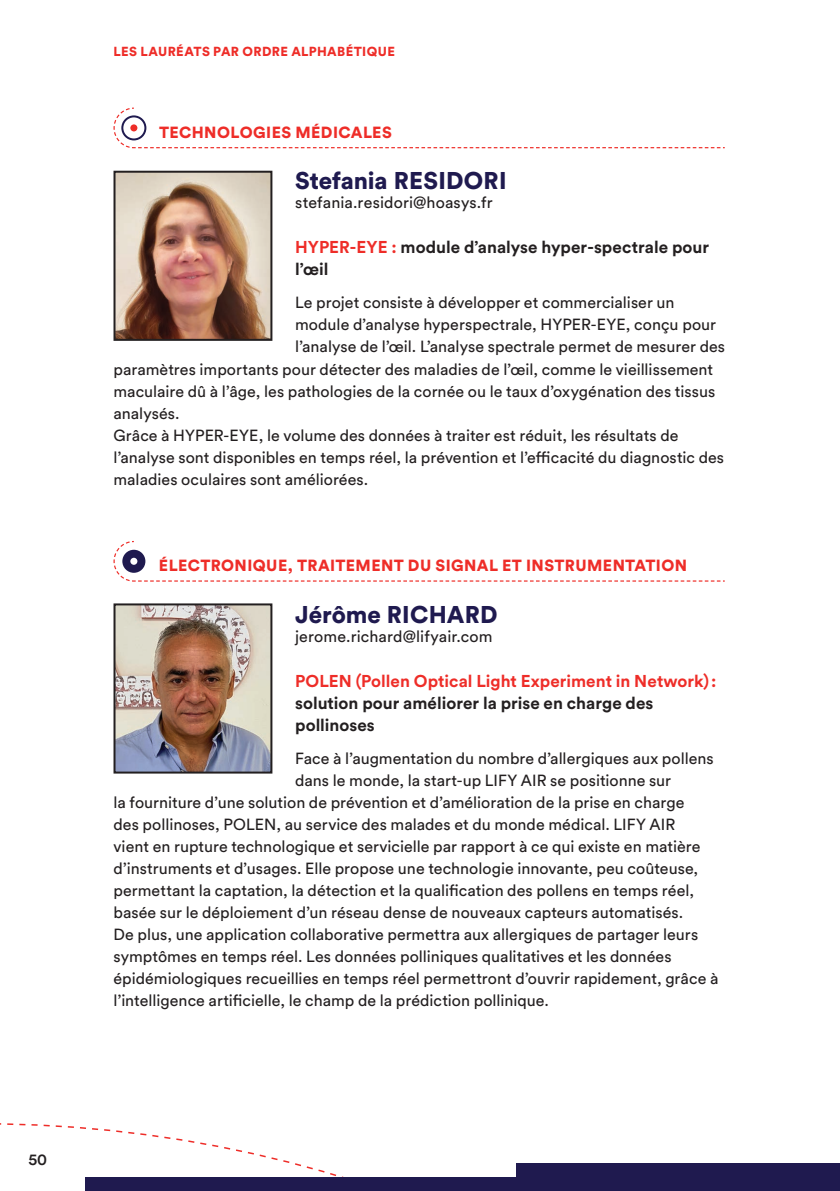
<style>
.page{position:relative;width:840px;height:1191px;background:#fff}
.page>*{position:absolute;margin:0;border:0;box-sizing:border-box;transform-origin:0 0}
.t1{font:900 24px "Circular Std";color:#1f1a4f}
.t2{font:700 17px/22px "Circular Std";color:#231f20}
.t3{font:700 17px "Circular Std";color:#ee2d28}
.t4{font:16px "Circular Std";color:#231f20}
.t5{font:900 16px "Circular Std";letter-spacing:.025em;color:#ee2d28}
.t6{font:500 16px "Circular Std";color:#231f20}
.t7{font:900 13px "Circular Std";letter-spacing:.03em;color:#ee2d28}
.s1{color:#ee2d28}
</style>
<div class="page">
<svg style="left:0;top:1123px;width:344px;height:54px"></svg>
<div style="left:516px;top:1163px;width:323px;height:28px;background:#1f1a4f"></div>
<div style="left:85px;top:1177px;width:528px;height:14px;background:#1f1a4f"></div>
<svg style="left:113px;top:107px;width:612px;height:42px"></svg>
<div style="left:121px;top:115px;width:25px;height:25px;border:2px solid #1f1a4f;border-radius:50%"></div>
<div style="left:130px;top:124px;width:7px;height:7px;background:#ee2d28;border-radius:50%"></div>
<svg style="left:113px;top:540px;width:612px;height:42px"></svg>
<img style="left:116px;top:174px;width:153px;height:164px">
<div style="left:113px;top:171px;width:159px;height:170px;border:2px solid #231f20"></div>
<img style="left:116px;top:606px;width:153px;height:164px">
<div style="left:113px;top:603px;width:159px;height:170px;border:2px solid #231f20"></div>
<p class="t6" style="left:28px;top:1149px;width:20px">50</p>
<p class="t7" style="left:113px;top:43px;width:283px">LES LAURÉATS PAR ORDRE ALPHABÉTIQUE</p>
<p class="t5" style="left:159px;top:121px;width:234px">TECHNOLOGIES MÉDICALES</p>
<h1 class="t1" style="left:295px;top:165px;width:213px">Stefania RESIDORI</h1>
<p class="t4" style="left:295px;top:193px;width:199px">stefania.residori@hoasys.fr</p>
<p class="t2" style="left:295px;top:236px;width:415px"><span class="s1">HYPER-EYE :</span> module d’analyse hyper-spectrale pour l’œil</p>
<p class="t4" style="left:295px;top:293px;width:380px">Le projet consiste à développer et commercialiser un</p>
<p class="t4" style="left:295px;top:315px;width:422px">module d’analyse hyperspectrale, HYPER-EYE, conçu pour</p>
<p class="t4" style="left:295px;top:337px;width:431px">l’analyse de l’œil. L’analyse spectrale permet de mesurer des</p>
<p class="t4" style="left:113px;top:359px;width:601px">paramètres importants pour détecter des maladies de l’œil, comme le vieillissement</p>
<p class="t4" style="left:113px;top:381px;width:603px">maculaire dû à l’âge, les pathologies de la cornée ou le taux d’oxygénation des tissus</p>
<p class="t4" style="left:113px;top:403px;width:68px">analysés.</p>
<p class="t4" style="left:113px;top:425px;width:566px">Grâce à HYPER-EYE, le volume des données à traiter est réduit, les résultats de</p>
<p class="t4" style="left:113px;top:447px;width:612px">l’analyse sont disponibles en temps réel, la prévention et l’efficacité du diagnostic des</p>
<p class="t4" style="left:113px;top:469px;width:256px">maladies oculaires sont améliorées.</p>
<p class="t5" style="left:159px;top:555px;width:529px">ÉLECTRONIQUE, TRAITEMENT DU SIGNAL ET INSTRUMENTATION</p>
<h1 class="t1" style="left:295px;top:598px;width:204px">Jérôme RICHARD</h1>
<p class="t4" style="left:295px;top:626px;width:199px">jerome.richard@lifyair.com</p>
<p class="t3" style="left:295px;top:669px;width:422px">POLEN (Pollen Optical Light Experiment in Network):</p>
<p class="t2" style="left:295px;top:691px;width:359px">solution pour améliorer la prise en charge des pollinoses</p>
<p class="t4" style="left:295px;top:748px;width:420px">Face à l’augmentation du nombre d’allergiques aux pollens</p>
<p class="t4" style="left:295px;top:770px;width:377px">dans le monde, la start-up LIFY AIR se positionne sur</p>
<p class="t4" style="left:113px;top:792px;width:572px">la fourniture d’une solution de prévention et d’amélioration de la prise en charge</p>
<p class="t4" style="left:113px;top:814px;width:563px">des pollinoses, POLEN, au service des malades et du monde médical. LIFY AIR</p>
<p class="t4" style="left:113px;top:836px;width:588px">vient en rupture technologique et servicielle par rapport à ce qui existe en matière</p>
<p class="t4" style="left:113px;top:858px;width:586px">d’instruments et d’usages. Elle propose une technologie innovante, peu coûteuse,</p>
<p class="t4" style="left:113px;top:880px;width:582px">permettant la captation, la détection et la qualification des pollens en temps réel,</p>
<p class="t4" style="left:113px;top:902px;width:571px">basée sur le déploiement d’un réseau dense de nouveaux capteurs automatisés.</p>
<p class="t4" style="left:113px;top:924px;width:586px">De plus, une application collaborative permettra aux allergiques de partager leurs</p>
<p class="t4" style="left:113px;top:946px;width:559px">symptômes en temps réel. Les données polliniques qualitatives et les données</p>
<p class="t4" style="left:113px;top:968px;width:606px">épidémiologiques recueillies en temps réel permettront d’ouvrir rapidement, grâce à</p>
<p class="t4" style="left:113px;top:990px;width:436px">l’intelligence artificielle, le champ de la prédiction pollinique.</p>
</div>
